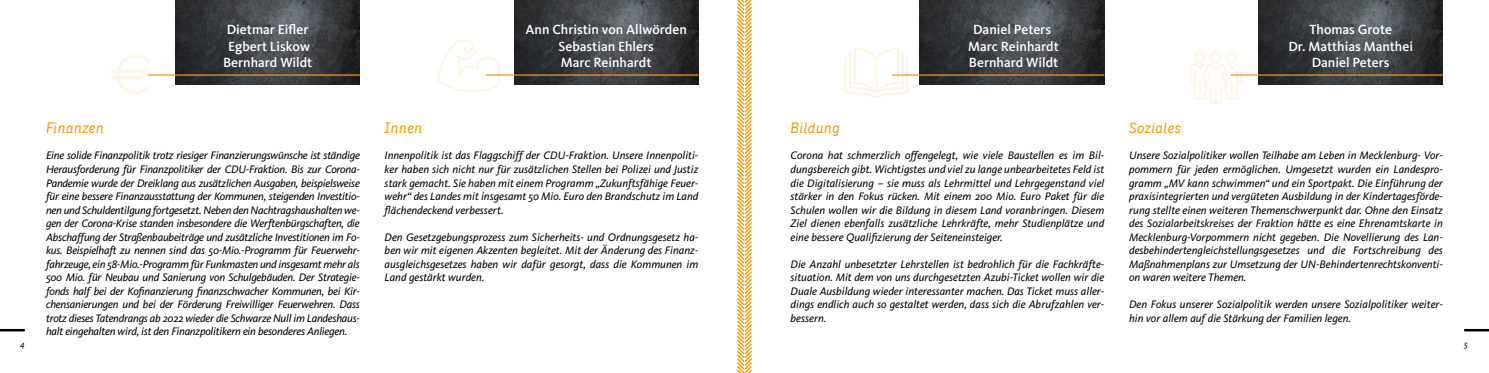
<style>
.page{position:relative;width:1489px;height:373px;background:#fff}
.page>*{position:absolute;margin:0;border:0;box-sizing:border-box;transform-origin:0 0}
.t1{font:52.88px "Euro Logo";color:#fff5e7}
.t2{font:italic 15px "CDU Skopex";color:#f59800}
.t3{font:500 13.75px/16.5px "CDU Kievit";color:#fff;text-align:center}
.t4{font:italic 11.25px/13.5px "CDU Kievit";color:#000;text-align:justify}
.t5{font:italic 8.75px "CDU Kievit";color:#000}
</style>
<div class="page">
<hr style="left:1463px;top:328px;width:25px;height:3px;background:#000">
<hr style="left:0;top:328px;width:25px;height:3px;background:#000">
<svg style="left:844px;top:48px;width:64px;height:50px"></svg>
<hr style="left:875px;top:57px;width:2px;height:36px;background:#fff5e7">
<svg style="left:437px;top:40px;width:63px;height:52px"></svg>
<svg style="left:1190px;top:52px;width:52px;height:52px"></svg>
<img style="left:514px;top:0;width:184px;height:84px">
<img style="left:919px;top:0;width:185px;height:84px">
<img style="left:175px;top:0;width:185px;height:84px">
<img style="left:1258px;top:0;width:184px;height:84px">
<hr style="left:147px;top:74px;width:213px;height:1px;background:#f59800">
<hr style="left:486px;top:74px;width:212px;height:1px;background:#f59800">
<hr style="left:1230px;top:74px;width:212px;height:1px;background:#f59800">
<hr style="left:892px;top:74px;width:212px;height:1px;background:#f59800">
<svg style="left:737px;top:0;width:15px;height:372px"></svg>
<h1 class="t1" style="left:110px;top:51px;width:44px">h</h1>
<p class="t3" style="left:223px;top:22px;width:91px">Dietmar Eifler<br>Egbert Liskow<br>Bernhard Wildt</p>
<p class="t3" style="left:1288px;top:22px;width:126px">Thomas Grote<br>Dr. Matthias Manthei<br>Daniel Peters</p>
<p class="t3" style="left:525px;top:22px;width:163px">Ann Christin von Allwörden<br>Sebastian Ehlers<br>Marc Reinhardt</p>
<p class="t3" style="left:968px;top:22px;width:92px">Daniel Peters<br>Marc Reinhardt<br>Bernhard Wildt</p>
<h2 class="t2" style="left:46px;top:122px;width:60px">Finanzen</h2>
<p class="t4" style="left:46px;top:149px;width:315px">Eine solide Finanzpolitik trotz riesiger Finanzierungswünsche ist ständige Herausforderung für Finanzpolitiker der CDU-Fraktion. Bis zur Corona-Pandemie wurde der Dreiklang aus zusätzlichen Ausgaben, beispielsweise für eine bessere Finanzausstattung der Kommunen, steigenden Investitio&shy;nen und Schuldentilgung fortgesetzt. Neben den Nachtragshaushalten we&shy;gen der Corona-Krise standen insbesondere die Werftenbürgschaften, die Abschaffung der Straßenbaubeiträge und zusätzliche Investitionen im Fo&shy;kus. Beispielhaft zu nennen sind das 50-Mio.-Programm für Feuerwehr&shy;fahrzeuge, ein 58-Mio.-Programm für Funkmasten und insgesamt mehr als 500 Mio. für Neubau und Sanierung von Schulgebäuden. Der Strategie&shy;fonds half bei der Kofinanzierung finanzschwacher Kommunen, bei Kir&shy;chensanierungen und bei der Förderung Freiwilliger Feuerwehren. Dass trotz dieses Taten drangs ab 2022 wieder die Schwarze Null im Landeshaus&shy;halt eingehalten wird, ist den Finanzpolitikern ein besonderes Anliegen.</p>
<h2 class="t2" style="left:384px;top:122px;width:40px">Innen</h2>
<p class="t4" style="left:384px;top:149px;width:315px">Innenpolitik ist das Flaggschiff der CDU-Fraktion. Unsere Innenpoliti&shy;ker haben sich nicht nur für zusätzlichen Stellen bei Polizei und Justiz stark gemacht. Sie haben mit einem Programm „Zukunftsfähige Feuer&shy;wehr“ des Landes mit insgesamt 50 Mio. Euro den Brandschutz im Land flächendeckend verbessert.</p>
<p class="t4" style="left:384px;top:230px;width:315px">Den Gesetzgebungsprozess zum Sicherheits- und Ordnungsgesetz ha&shy;ben wir mit eigenen Akzenten begleitet. Mit der Änderung des Finanz&shy;ausgleichsgesetzes haben wir dafür gesorgt, dass die Kommunen im Land gestärkt wurden.</p>
<h2 class="t2" style="left:790px;top:122px;width:51px">Bildung</h2>
<p class="t4" style="left:790px;top:149px;width:315px">Corona hat schmerzlich offengelegt, wie viele Baustellen es im Bil&shy;dungsbereich gibt. Wichtigstes und viel zu lange unbearbeitetes Feld ist die Digitalisierung – sie muss als Lehrmittel und Lehrgegenstand viel stärker in den Fokus rücken. Mit einem 200 Mio. Euro Paket für die Schulen wollen wir die Bildung in diesem Land voranbringen. Diesem Ziel dienen ebenfalls zusätzliche Lehrkräfte, mehr Studienplätze und eine bessere Qualifizierung der Seiteneinsteiger.</p>
<p class="t4" style="left:790px;top:257px;width:315px">Die Anzahl unbesetzter Lehrstellen ist bedrohlich für die Fachkräfte&shy;situation. Mit dem von uns durchgesetzten Azubi-Ticket wollen wir die Duale Ausbildung wieder interessanter machen. Das Ticket muss aller&shy;dings endlich auch so gestaltet werden, dass sich die Abrufzahlen ver&shy;bessern.</p>
<h2 class="t2" style="left:1129px;top:122px;width:54px">Soziales</h2>
<p class="t4" style="left:1129px;top:149px;width:315px">Unsere Sozialpolitiker wollen Teilhabe am Leben in Mecklenburg- Vor&shy;pommern für jeden ermöglichen. Umgesetzt wurden ein Landespro&shy;gramm „MV kann schwimmen“ und ein Sportpakt. Die Einführung der praxisintegrierten und vergüteten Ausbildung in der Kindertagesförde&shy;rung stellte einen weiteren Themenschwerpunkt dar. Ohne den Einsatz des Sozialarbeitskreises der Fraktion hätte es eine Ehrenamtskarte in Mecklenburg-Vorpommern nicht gegeben. Die Novellierung des Lan&shy;desbehindertengleichstellungsgesetzes und die Fortschreibung des Maßnahmenplans zur Umsetzung der UN-Behindertenrechtskonventi&shy;on waren weitere Themen.</p>
<p class="t4" style="left:1129px;top:297px;width:315px">Den Fokus unserer Sozialpolitik werden unsere Sozialpolitiker weiter&shy;hin vor allem auf die Stärkung der Familien legen.</p>
<p class="t5" style="left:20px;top:339px;width:6px">4</p>
<p class="t5" style="left:1463px;top:339px;width:5px">5</p>
</div>
